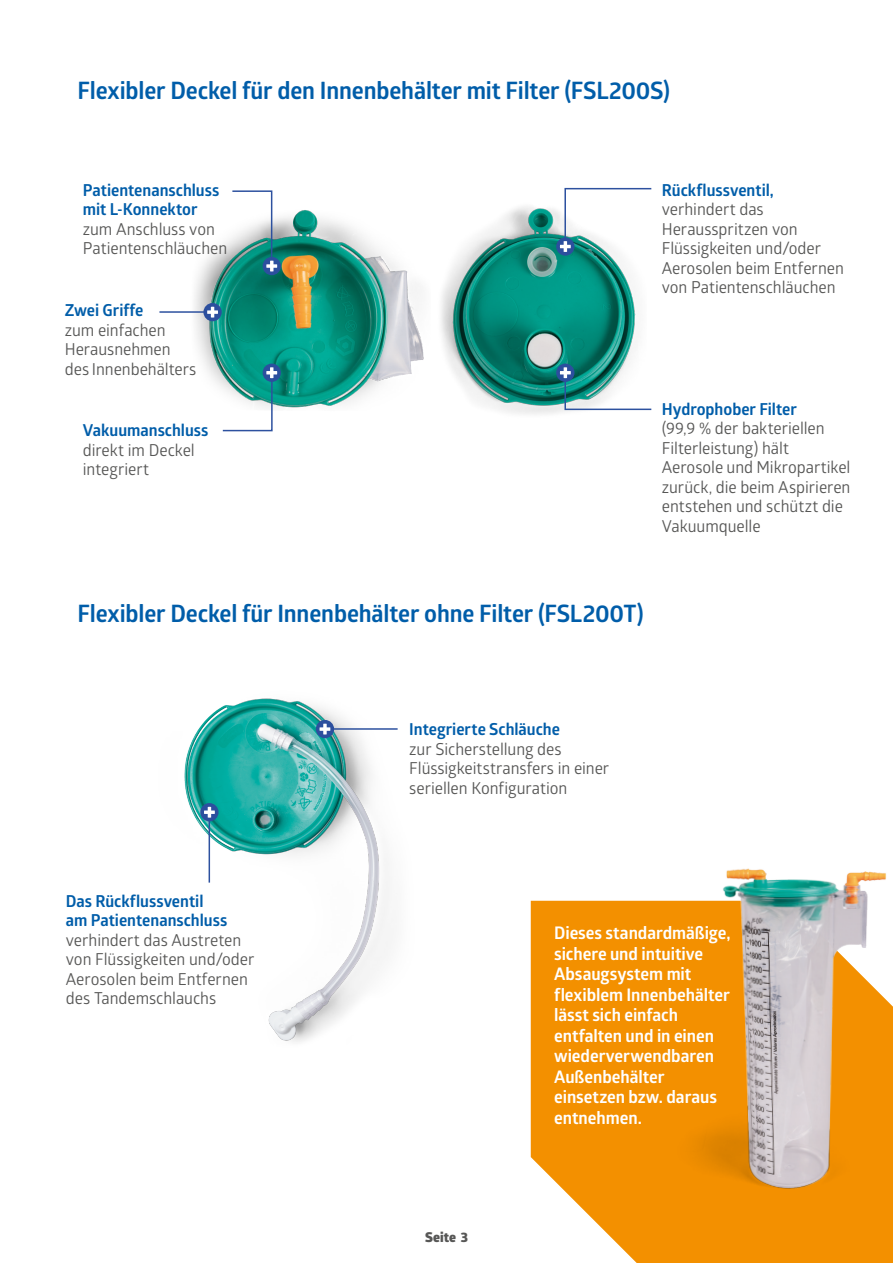
<style>
.page{position:relative;width:893px;height:1263px;background:#fff}
.page>*{position:absolute;margin:0;border:0;box-sizing:border-box;transform-origin:0 0}
.MEDLINE_-_Body_-_bullet{font:700 24px "Glober";letter-spacing:-.005em;color:#005da9}
.MEDLINE_-_Body_-_bullet-2{font:700 17.4px/20.5px "Glober";letter-spacing:-.005em;color:#fff}
.MEDLINE_-_Body_-_bullet-3{font:16.5px/19.5px "Glober";letter-spacing:-.005em;color:#575756}
.t1{font:800 13.5px "Glober";letter-spacing:.01em;color:#575756}
.s1{font-weight:700;color:#005da9}
</style>
<div class="page">
<img style="left:184px;top:698px;width:205px;height:344px">
<img style="left:441px;top:206px;width:195px;height:208px">
<img style="left:194px;top:210px;width:230px;height:198px">
<svg style="left:556px;top:237px;width:18px;height:19px"></svg>
<svg style="left:560px;top:187px;width:92px;height:65px"></svg>
<div style="left:556px;top:364px;width:18px;height:18px;background:#2c4f9e;border-radius:50%"></div>
<svg style="left:560px;top:367px;width:92px;height:44px"></svg>
<div style="left:263px;top:364px;width:18px;height:18px;background:#2c4f9e;border-radius:50%"></div>
<svg style="left:221px;top:367px;width:56px;height:65px"></svg>
<div style="left:263px;top:257px;width:18px;height:18px;background:#2c4f9e;border-radius:50%"></div>
<svg style="left:231px;top:190px;width:46px;height:81px"></svg>
<hr style="left:159px;top:311px;width:54px;height:2px;background:#2d519f">
<svg style="left:203px;top:303px;width:19px;height:18px"></svg>
<svg style="left:207px;top:307px;width:11px;height:11px"></svg>
<hr style="left:209px;top:812px;width:1px;height:70px;background:#2d519f">
<div style="left:200px;top:803px;width:19px;height:18px;background:#2c4f9e;border-radius:50%"></div>
<svg style="left:204px;top:807px;width:11px;height:11px"></svg>
<hr style="left:325px;top:728px;width:73px;height:2px;background:#2d519f">
<div style="left:316px;top:720px;width:18px;height:18px;background:#2c4f9e;border-radius:50%"></div>
<svg style="left:319px;top:724px;width:11px;height:10px"></svg>
<svg style="left:531px;top:901px;width:362px;height:362px;background:#f49a17"></svg>
<img style="left:664px;top:868px;width:229px;height:334px">
<p class="MEDLINE_-_Body_-_bullet" style="left:78px;top:73px;width:594px">Flexibler Deckel für den Innenbehälter mit Filter (FSL200S)</p>
<p class="MEDLINE_-_Body_-_bullet-3" style="left:83px;top:179px;width:146px"><span class="s1">Patientenanschluss mit L-Konnektor </span>zum Anschluss von<br>Patientenschläuchen</p>
<p class="MEDLINE_-_Body_-_bullet-3" style="left:65px;top:300px;width:133px"><span class="s1">Zwei Griffe<br></span>zum einfachen<br>Herausnehmen des Innenbehälters</p>
<p class="MEDLINE_-_Body_-_bullet-3" style="left:83px;top:420px;width:127px"><span class="s1">Vakuumanschluss </span>direkt im Deckel integriert</p>
<p class="MEDLINE_-_Body_-_bullet-3" style="left:662px;top:179px;width:184px"><span class="s1">Rückflussventil, </span>verhindert das<br>Herausspritzen von<br>Flüssigkeiten und/oder<br>Aerosolen beim Entfernen von Patientenschläuchen</p>
<p class="MEDLINE_-_Body_-_bullet-3" style="left:662px;top:398px;width:190px"><span class="s1">Hydrophober Filter<br></span>(99,9 % der bakteriellen<br>Filterleistung) hält<br>Aerosole und Mikropartikel zurück, die beim Aspirieren entstehen und schützt die<br>Vakuumquelle</p>
<p class="MEDLINE_-_Body_-_bullet" style="left:78px;top:596px;width:568px">Flexibler Deckel für Innenbehälter ohne Filter (FSL200T)</p>
<p class="MEDLINE_-_Body_-_bullet-3" style="left:409px;top:719px;width:202px"><span class="s1">Integrierte Schläuche<br></span>zur Sicherstellung des<br>Flüssigkeitstransfers in einer seriellen Konfiguration</p>
<p class="MEDLINE_-_Body_-_bullet-3" style="left:66px;top:890px;width:190px"><span class="s1">Das Rückflussventil<br>am Patientenanschluss </span>verhindert das Austreten von Flüssigkeiten und/oder<br>Aerosolen beim Entfernen des Tandemschlauchs</p>
<p class="t1" style="left:425px;top:1227px;width:44px">Seite 3</p>
<p class="MEDLINE_-_Body_-_bullet-2" style="left:554px;top:922px;width:178px">Dieses standardmäßige, sichere und intuitive<br>Absaugsystem mit flexiblem Innenbehälter lässt sich einfach entfalten und in einen wiederverwendbaren<br>Außenbehälter einsetzen bzw. daraus entnehmen.</p>
</div>
